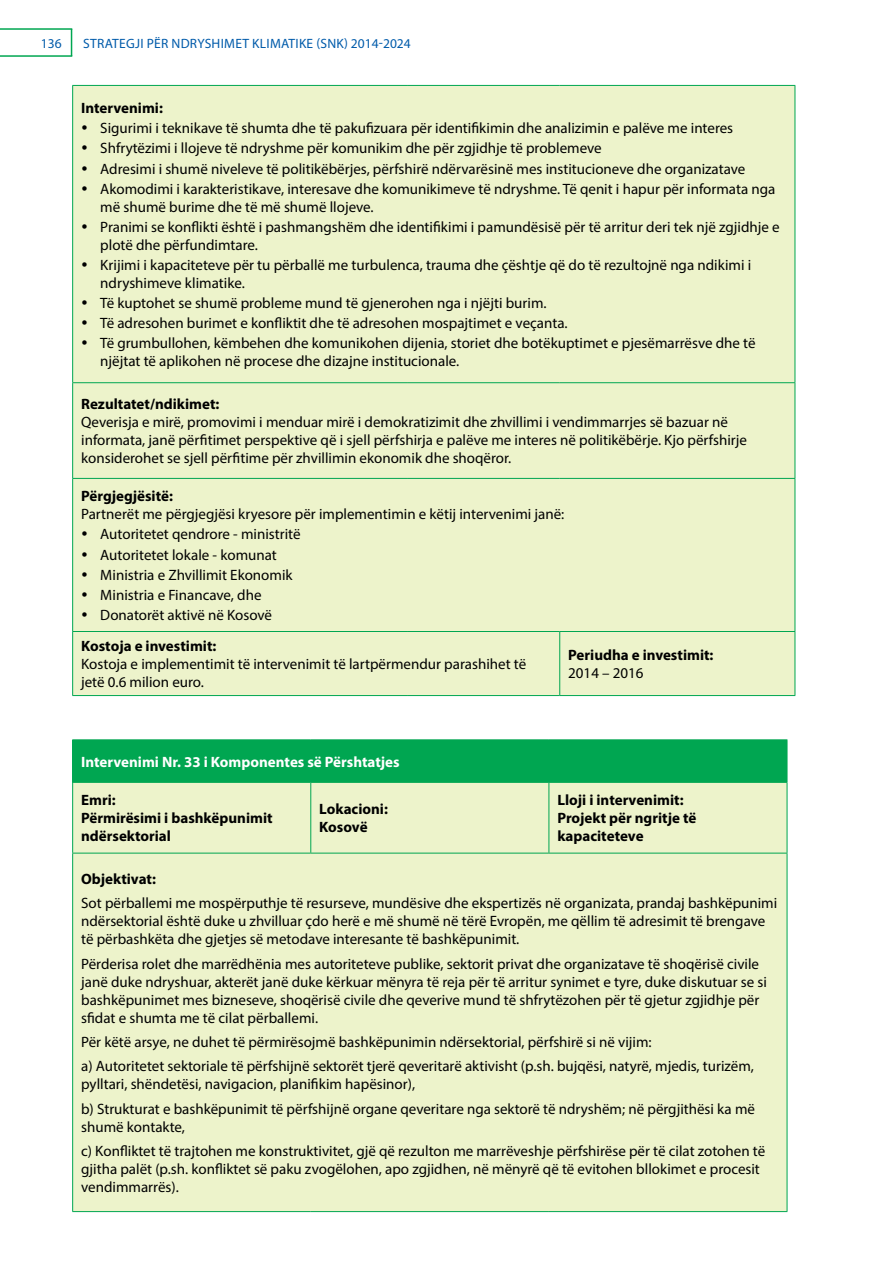
<style>
.page{position:relative;width:893px;height:1263px;background:#fff}
.page>*{position:absolute;margin:0;border:0;box-sizing:border-box;transform-origin:0 0}
.t1{font:15px/20.1px "Myriad Pro";color:#000}
.t2{font:700 15px/18px "Myriad Pro";color:#000}
.t3{font:700 15px "Myriad Pro";color:#fff}
.t4{font:13.5px "Myriad Pro";letter-spacing:.02em;color:#005baa}
</style>
<div class="page">
<hr style="left:0;top:28px;width:72px;height:2px;background:#00a651">
<svg style="left:71px;top:30px;width:1px;height:25px"></svg>
<hr style="left:0;top:55px;width:72px;height:2px;background:#00a651">
<div style="left:73px;top:86px;width:722px;height:609px;background:#edf3cb"></div>
<hr style="left:72px;top:85px;width:335px;height:1px;background:#00a651">
<hr style="left:72px;top:86px;width:1px;height:296px;background:#00a651">
<hr style="left:407px;top:85px;width:153px;height:1px;background:#00a651">
<hr style="left:560px;top:85px;width:235px;height:1px;background:#00a651">
<hr style="left:795px;top:86px;width:1px;height:296px;background:#00a651">
<hr style="left:72px;top:382px;width:335px;height:1px;background:#00a651">
<hr style="left:72px;top:383px;width:1px;height:95px;background:#00a651">
<hr style="left:407px;top:382px;width:153px;height:1px;background:#00a651">
<hr style="left:560px;top:382px;width:235px;height:1px;background:#00a651">
<hr style="left:795px;top:383px;width:1px;height:95px;background:#00a651">
<hr style="left:72px;top:478px;width:335px;height:1px;background:#00a651">
<hr style="left:72px;top:479px;width:1px;height:152px;background:#00a651">
<hr style="left:407px;top:478px;width:153px;height:1px;background:#00a651">
<hr style="left:560px;top:478px;width:235px;height:1px;background:#00a651">
<hr style="left:795px;top:479px;width:1px;height:152px;background:#00a651">
<hr style="left:72px;top:631px;width:335px;height:1px;background:#00a651">
<hr style="left:72px;top:632px;width:1px;height:63px;background:#00a651">
<hr style="left:407px;top:631px;width:153px;height:1px;background:#00a651">
<hr style="left:560px;top:631px;width:235px;height:1px;background:#00a651">
<hr style="left:559px;top:632px;width:1px;height:63px;background:#00a651">
<hr style="left:795px;top:632px;width:1px;height:63px;background:#00a651">
<hr style="left:72px;top:695px;width:335px;height:1px;background:#00a651">
<hr style="left:407px;top:695px;width:153px;height:1px;background:#00a651">
<hr style="left:560px;top:695px;width:235px;height:1px;background:#00a651">
<div style="left:73px;top:740px;width:714px;height:42px;background:#00a651"></div>
<div style="left:73px;top:783px;width:714px;height:428px;background:#edf3cb"></div>
<hr style="left:72px;top:739px;width:239px;height:1px;background:#00a651">
<hr style="left:72px;top:740px;width:1px;height:42px;background:#00a651">
<hr style="left:311px;top:739px;width:238px;height:1px;background:#00a651">
<hr style="left:549px;top:739px;width:238px;height:1px;background:#00a651">
<hr style="left:787px;top:740px;width:1px;height:42px;background:#00a651">
<hr style="left:72px;top:782px;width:239px;height:1px;background:#00a651">
<hr style="left:72px;top:783px;width:1px;height:70px;background:#00a651">
<hr style="left:311px;top:782px;width:238px;height:1px;background:#00a651">
<hr style="left:310px;top:783px;width:1px;height:70px;background:#00a651">
<hr style="left:549px;top:782px;width:238px;height:1px;background:#00a651">
<hr style="left:549px;top:783px;width:1px;height:70px;background:#00a651">
<hr style="left:787px;top:783px;width:1px;height:70px;background:#00a651">
<hr style="left:72px;top:853px;width:239px;height:1px;background:#00a651">
<hr style="left:72px;top:853px;width:1px;height:358px;background:#00a651">
<hr style="left:311px;top:853px;width:238px;height:1px;background:#00a651">
<hr style="left:549px;top:853px;width:238px;height:1px;background:#00a651">
<hr style="left:787px;top:853px;width:1px;height:358px;background:#00a651">
<hr style="left:72px;top:1211px;width:239px;height:1px;background:#00a651">
<hr style="left:311px;top:1211px;width:238px;height:1px;background:#00a651">
<hr style="left:549px;top:1211px;width:238px;height:1px;background:#00a651">
<svg style="left:82px;top:126px;width:5px;height:4px"></svg>
<svg style="left:82px;top:146px;width:5px;height:4px"></svg>
<svg style="left:82px;top:166px;width:5px;height:4px"></svg>
<svg style="left:82px;top:186px;width:5px;height:4px"></svg>
<svg style="left:82px;top:224px;width:5px;height:4px"></svg>
<svg style="left:82px;top:262px;width:5px;height:5px"></svg>
<svg style="left:82px;top:300px;width:5px;height:5px"></svg>
<svg style="left:82px;top:320px;width:5px;height:5px"></svg>
<svg style="left:82px;top:341px;width:5px;height:4px"></svg>
<svg style="left:82px;top:532px;width:5px;height:4px"></svg>
<svg style="left:82px;top:552px;width:5px;height:4px"></svg>
<svg style="left:82px;top:572px;width:5px;height:4px"></svg>
<svg style="left:82px;top:592px;width:5px;height:4px"></svg>
<svg style="left:82px;top:612px;width:5px;height:5px"></svg>
<p class="t4" style="left:41px;top:35px;width:22px">136</p>
<p class="t4" style="left:83px;top:35px;width:329px">Strategji për Ndryshimet Klimatike (SNK) 2014-2024</p>
<p class="t2" style="left:81px;top:99px;width:83px">Intervenimi:</p>
<p class="t1" style="left:100px;top:118px;width:677px">Sigurimi i teknikave të shumta dhe të pakufizuara për identifikimin dhe analizimin e palëve me interes Shfrytëzimi i llojeve të ndryshme për komunikim dhe për zgjidhje të problemeve<br>Adresimi i shumë niveleve të politikëbërjes, përfshirë ndërvarësinë mes institucioneve dhe organizatave Akomodimi i karakteristikave, interesave dhe komunikimeve të ndryshme. Të qenit i hapur për informata nga</p>
<p class="t1" style="left:100px;top:196px;width:681px">më shumë burime dhe të më shumë llojeve.<br>Pranimi se konflikti është i pashmangshëm dhe identifikimi i pamundësisë për të arritur deri tek një zgjidhje e</p>
<p class="t1" style="left:100px;top:234px;width:652px">plotë dhe përfundimtare.<br>Krijimi i kapaciteteve për tu përballë me turbulenca, trauma dhe çështje që do të rezultojnë nga ndikimi i</p>
<p class="t1" style="left:100px;top:273px;width:657px">ndryshimeve klimatike.<br>Të kuptohet se shumë probleme mund të gjenerohen nga i njëjti burim.<br>Të adresohen burimet e konfliktit dhe të adresohen mospajtimet e veçanta.<br>Të grumbullohen, këmbehen dhe komunikohen dijenia, storiet dhe botëkuptimet e pjesëmarrësve dhe të</p>
<p class="t1" style="left:100px;top:351px;width:360px">njëjtat të aplikohen në procese dhe dizajne institucionale.</p>
<p class="t2" style="left:81px;top:395px;width:140px">Rezultatet/ndikimet:</p>
<p class="t1" style="left:81px;top:413px;width:667px;line-height:18px">Qeverisja e mirë, promovimi i menduar mirë i demokratizimit dhe zhvillimi i vendimmarrjes së bazuar në informata, janë përfitimet perspektive që i sjell përfshirja e palëve me interes në politikëbërje. Kjo përfshirje konsiderohet se sjell përfitime për zhvillimin ekonomik dhe shoqëror.</p>
<p class="t2" style="left:81px;top:487px;width:93px">Përgjegjësitë:</p>
<p class="t1" style="left:100px;top:504px;width:466px;text-indent:-19px">Partnerët me përgjegjësi kryesore për implementimin e këtij intervenimi janë:<br>Autoritetet qendrore - ministritë<br>Autoritetet lokale - komunat<br>Ministria e Zhvillimit Ekonomik<br>Ministria e Financave, dhe<br>Donatorët aktivë në Kosovë</p>
<p class="t2" style="left:81px;top:637px;width:137px">Kostoja e investimit:</p>
<p class="t1" style="left:81px;top:655px;width:447px;line-height:18px">Kostoja e implementimit të intervenimit të lartpërmendur parashihet të jetë 0.6 milion euro.</p>
<p class="t2" style="left:568px;top:646px;width:147px">Periudha e investimit:</p>
<p class="t1" style="left:568px;top:663px;width:77px">2014 – 2016</p>
<p class="t3" style="left:81px;top:752px;width:320px">Intervenimi Nr. 33 i Komponentes së Përshtatjes</p>
<p class="t2" style="left:81px;top:791px;width:193px">Emri:<br>Përmirësimi i bashkëpunimit ndërsektorial</p>
<p class="t2" style="left:319px;top:800px;width:70px">Lokacioni:<br>Kosovë</p>
<p class="t2" style="left:557px;top:791px;width:140px">Lloji i intervenimit:<br>Projekt për ngritje të kapaciteteve</p>
<p class="t2" style="left:81px;top:869px;width:76px">Objektivat:</p>
<p class="t1" style="left:81px;top:894px;width:698px;line-height:18px">Sot përballemi me mospërputhje të resurseve, mundësive dhe ekspertizës në organizata, prandaj bashkëpunimi ndërsektorial është duke u zhvilluar çdo herë e më shumë në tërë Evropën, me qëllim të adresimit të brengave të përbashkëta dhe gjetjes së metodave interesante të bashkëpunimit.</p>
<p class="t1" style="left:81px;top:954px;width:687px;line-height:18px">Përderisa rolet dhe marrëdhënia mes autoriteteve publike, sektorit privat dhe organizatave të shoqërisë civile janë duke ndryshuar, akterët janë duke kërkuar mënyra të reja për të arritur synimet e tyre, duke diskutuar se si bashkëpunimet mes bizneseve, shoqërisë civile dhe qeverive mund të shfrytëzohen për të gjetur zgjidhje për sfidat e shumta me të cilat përballemi.</p>
<p class="t1" style="left:81px;top:1029px;width:674px;line-height:24.3px">Për këtë arsye, ne duhet të përmirësojmë bashkëpunimin ndërsektorial, përfshirë si në vijim:<br>a) Autoritetet sektoriale të përfshijnë sektorët tjerë qeveritarë aktivisht (p.sh. bujqësi, natyrë, mjedis, turizëm,</p>
<p class="t1" style="left:81px;top:1072px;width:675px;line-height:24.3px">pylltari, shëndetësi, navigacion, planifikim hapësinor),<br>b) Strukturat e bashkëpunimit të përfshijnë organe qeveritare nga sektorë të ndryshëm; në përgjithësi ka më</p>
<p class="t1" style="left:81px;top:1114px;width:686px;line-height:24.3px">shumë kontakte,<br>c) Konfliktet të trajtohen me konstruktivitet, gjë që rezulton me marrëveshje përfshirëse për të cilat zotohen të</p>
<p class="t1" style="left:81px;top:1160px;width:680px;line-height:18px">gjitha palët (p.sh. konfliktet së paku zvogëlohen, apo zgjidhen, në mënyrë që të evitohen bllokimet e procesit vendimmarrës).</p>
</div>
